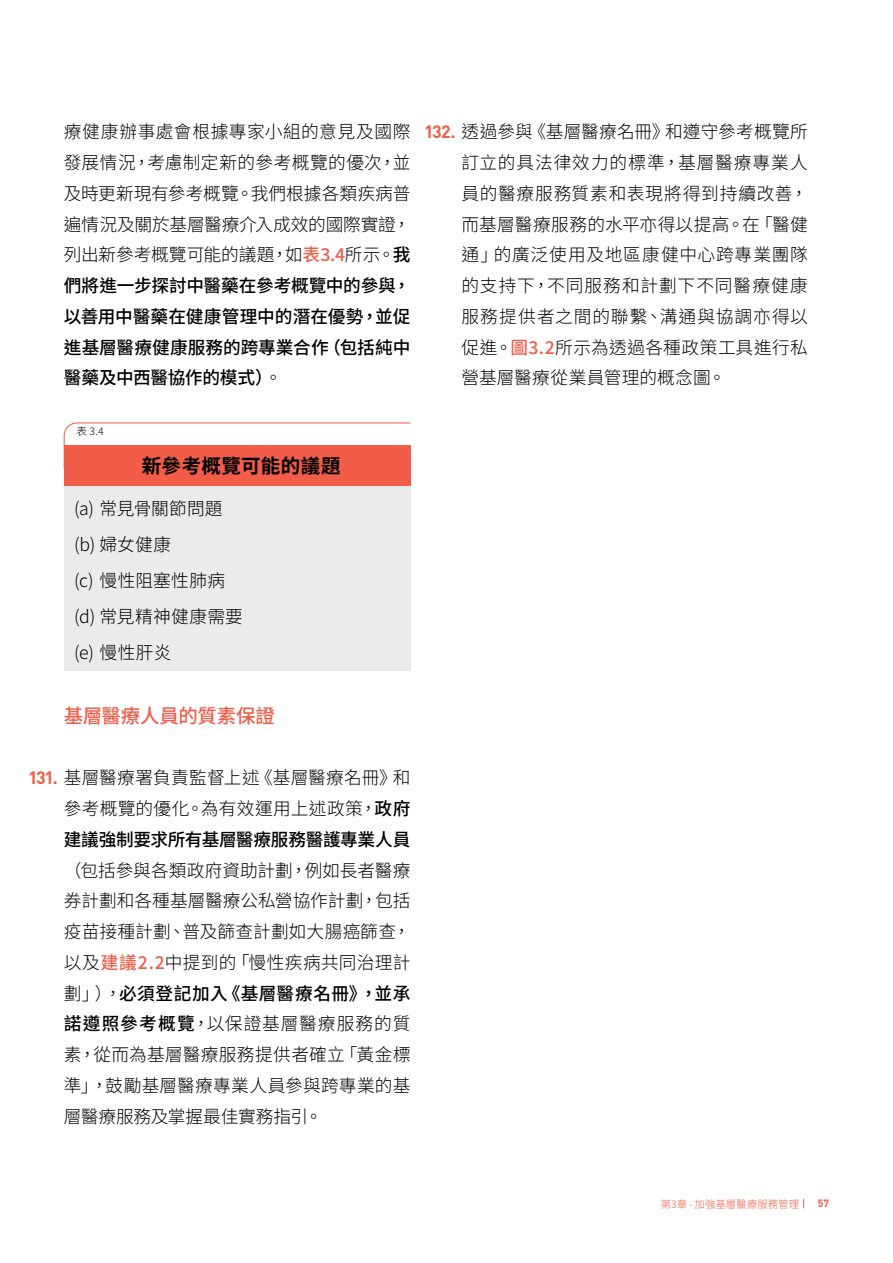
<style>
.page{position:relative;width:893px;height:1263px;background:#fff}
.page>*{position:absolute;margin:0;border:0;box-sizing:border-box;transform-origin:0 0}
.t1{font:500 19.5px "Noto Sans HK";letter-spacing:-.015em;color:#f15d48}
.t2{font:700 19.5px "Noto Sans HK";letter-spacing:.025em;color:#000}
.t3{font:300 17.7px/30.8px "Noto Sans HK";letter-spacing:.01em;color:#000}
.t4{font:500 17.7px/30.8px "Noto Sans HK";letter-spacing:-.02em;color:#000}
.t5{font:300 10.5px "Noto Sans HK";letter-spacing:-.005em;color:#f15d48}
.t6{font:300 10.5px "Noto Sans HK";color:#000}
.t7{font:700 10.5px "DIN Pro";color:#f15d48}
.s1{font-family:"DIN Pro";font-weight:700;color:#f15d48}
.s2{font-weight:500;color:#f15d48}
.s3{font-weight:500}
.s4{font-weight:300}
</style>
<div class="page">
<svg style="left:63px;top:422px;width:348px;height:47px"></svg>
<div style="left:64px;top:445px;width:346px;height:41px;background:#f15d48"></div>
<div style="left:64px;top:486px;width:346px;height:184px;background:#ebebec"></div>
<p class="t3" style="left:64px;top:117px;width:746px">療健康辦事處會根據專家小組的意見及國際 <span class="s1">132.</span> 透過參與《基層醫療名冊》和遵守參考概覽所發展情況，考慮制定新的參考概覽的優次，並<br>及時更新現有參考概覽。我們根據各類疾病普<br>遍情況及關於基層醫療介入成效的國際實證，<br>列出新參考概覽可能的議題，如<span class="s2">表3.4</span>所示。<span class="s3">我<br>們將進一步探討中醫藥在參考概覽中的參與，<br>以善用中醫藥在健康管理中的潛在優勢，並促<br>進基層醫療健康服務的跨專業合作（包括純中<br>醫藥及中西醫協作的模式）</span>。</p>
<p class="t3" style="left:461px;top:148px;width:348px;text-align:justify">訂立的具法律效力的標準，基層醫療專業人員的醫療服務質素和表現將得到持續改善，而基層醫療服務的水平亦得以提高。在「醫健通」的廣泛使用及地區康健中心跨專業團隊的支持下，不同服務和計劃下不同醫療健康服務提供者之間的聯繫、溝通與協調亦得以促進。<span class="s2">圖3.2</span>所示為透過各種政策工具進行私營基層醫療從業員管理的概念圖。</p>
<p class="t6" style="left:77px;top:425px;width:29px">表 3.4</p>
<p class="t2" style="left:142px;top:455px;width:200px">新參考概覽可能的議題</p>
<p class="t3" style="left:74px;top:490px;width:170px;line-height:36.2px">(a) 常見骨關節問題(b) 婦女健康<br>(c) 慢性阻塞性肺病(d) 常見精神健康需要(e) 慢性肝炎</p>
<p class="t1" style="left:64px;top:705px;width:213px">基層醫療人員的質素保證</p>
<p class="t3" style="left:28px;top:763px;width:384px"><span class="s1">131.</span> 基層醫療署負責監督上述《基層醫療名冊》和</p>
<p class="t4" style="left:64px;top:794px;width:348px"><span class="s4">參考概覽的優化。為有效運用上述政策，</span>政府建議強制要求所有基層醫療服務醫護專業人員</p>
<p class="t3" style="left:64px;top:855px;width:348px;text-align:justify">（包括參與各類政府資助計劃，例如長者醫療券計劃和各種基層醫療公私營協作計劃，包括疫苗接種計劃、普及篩查計劃如大腸癌篩查，以及<span class="s2">建議2.2</span>中提到的「慢性疾病共同治理計劃」），<span class="s3">必須登記加入《基層醫療名冊》，並承諾遵照參考概覽</span>，以保證基層醫療服務的質素，從而為基層醫療服務提供者確立「黃金標準」，鼓勵基層醫療專業人員參與跨專業的基層醫療服務及掌握最佳實務指引。</p>
<p class="t5" style="left:661px;top:1198px;width:140px">第3章 - 加強基層醫療服務管理</p>
<p class="t7" style="left:818px;top:1196px;width:13px">57</p>
</div>
